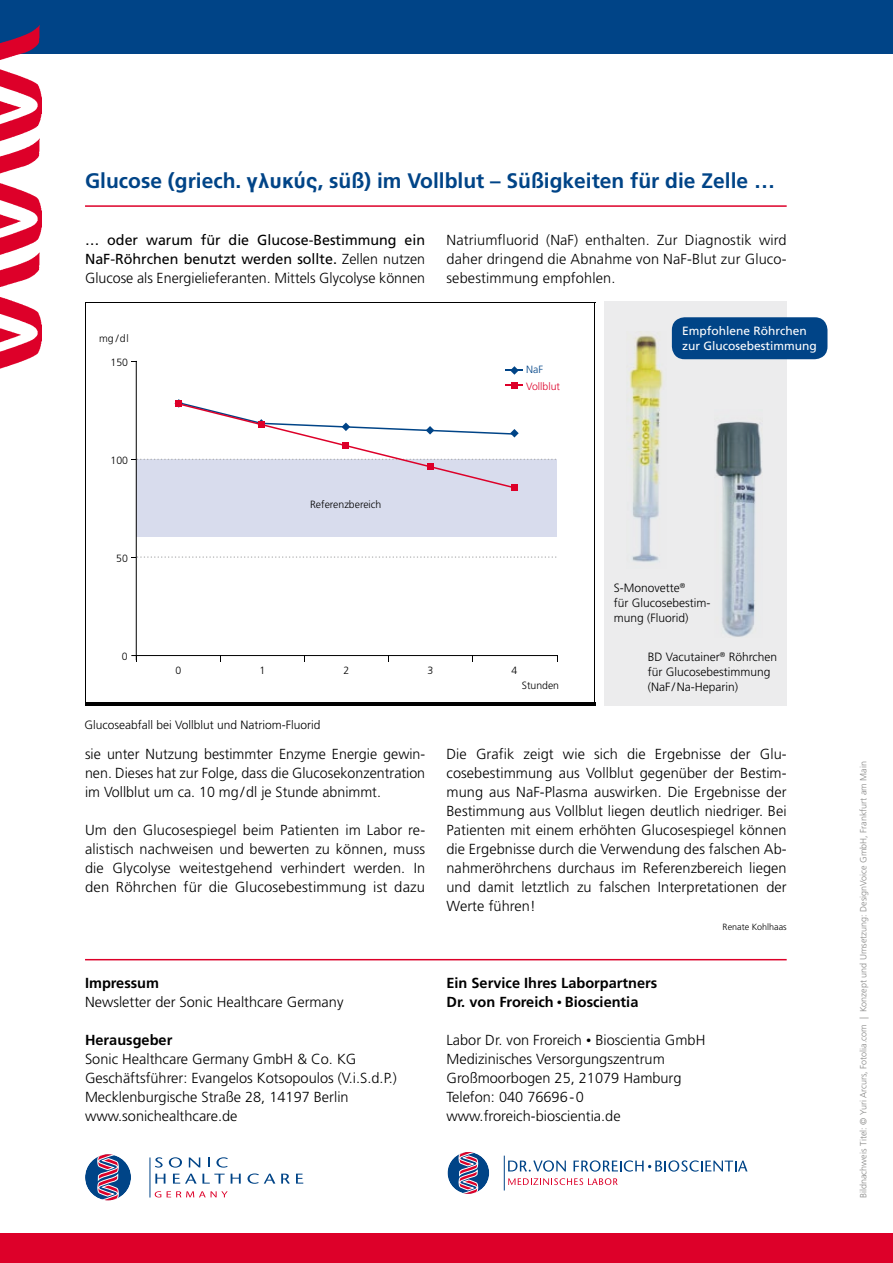
<style>
.page{position:relative;width:893px;height:1263px;background:#fff}
.page>*{position:absolute;margin:0;border:0;box-sizing:border-box;transform-origin:0 0}
.t1{font:700 21px "Frutiger";color:#004487}
.t2{font:300 14.55px/19px "Frutiger";color:#000;text-align:justify}
.t3{font:14.55px/19px "Frutiger";color:#000;text-align:justify}
.t4{font:700 14.55px/19px "Frutiger";color:#000}
.t5{font:300 12px/15px "Frutiger";color:#000}
.t6{font:12px/15px "Frutiger";color:#fff}
.t7{font:300 10.5px "Frutiger";color:#000}
.t8{font:300 10.5px "Frutiger";color:#dd0029}
.t9{font:300 10.5px "Frutiger";color:#004487}
.t10{font:300 9px "Frutiger";color:#878786}
.t11{font:300 9px "Frutiger";color:#000}
.s1{font-family:"Helvetica"}
.s2{font-weight:300}
.s3{font-size:10.5px}
</style>
<div class="page">
<div style="left:0;top:1233px;width:893px;height:30px;background:#dd0029"></div>
<hr style="left:85px;top:959px;width:702px;height:1px;background:#dd0029">
<hr style="left:150px;top:1157px;width:1px;height:40px;background:#004487">
<svg style="left:85px;top:1154px;width:46px;height:46px"></svg>
<svg style="left:155px;top:1157px;width:8px;height:10px"></svg>
<svg style="left:169px;top:1157px;width:13px;height:10px"></svg>
<svg style="left:189px;top:1157px;width:11px;height:10px"></svg>
<svg style="left:208px;top:1157px;width:2px;height:10px"></svg>
<svg style="left:216px;top:1157px;width:12px;height:10px"></svg>
<svg style="left:155px;top:1173px;width:10px;height:10px"></svg>
<svg style="left:173px;top:1173px;width:52px;height:10px"></svg>
<svg style="left:231px;top:1173px;width:10px;height:10px"></svg>
<svg style="left:247px;top:1173px;width:28px;height:11px"></svg>
<svg style="left:281px;top:1173px;width:9px;height:11px"></svg>
<svg style="left:296px;top:1173px;width:7px;height:10px"></svg>
<svg style="left:155px;top:1191px;width:6px;height:6px"></svg>
<svg style="left:167px;top:1191px;width:61px;height:6px"></svg>
<div style="left:0;top:0;width:893px;height:53px;background:#004487"></div>
<img style="left:0;top:25px;width:41px;height:344px">
<div style="left:604px;top:302px;width:183px;height:404px;background:#ececed"></div>
<hr style="left:504px;top:1155px;width:1px;height:35px;background:#004487">
<svg style="left:508px;top:1160px;width:58px;height:12px"></svg>
<svg style="left:574px;top:1160px;width:173px;height:12px"></svg>
<svg style="left:508px;top:1178px;width:110px;height:7px"></svg>
<svg style="left:447px;top:1152px;width:42px;height:42px"></svg>
<hr style="left:85px;top:205px;width:702px;height:2px;background:#dd0029">
<div style="left:136px;top:460px;width:421px;height:77px;background:#d8dced"></div>
<hr style="left:136px;top:361px;width:1px;height:299px;background:#000">
<svg style="left:131px;top:556px;width:426px;height:2px"></svg>
<hr style="left:131px;top:655px;width:426px;height:1px;background:#000">
<svg style="left:131px;top:399px;width:426px;height:91px"></svg>
<svg style="left:505px;top:366px;width:18px;height:9px"></svg>
<svg style="left:505px;top:382px;width:18px;height:6px"></svg>
<hr style="left:85px;top:703px;width:510px;height:3px;background:#000">
<hr style="left:85px;top:302px;width:1px;height:402px;background:#000">
<hr style="left:85px;top:302px;width:510px;height:1px;background:#000">
<hr style="left:595px;top:302px;width:1px;height:404px;background:#000">
<img style="left:715px;top:421px;width:47px;height:216px">
<img style="left:629px;top:335px;width:34px;height:227px">
<div style="left:672px;top:317px;width:155px;height:42px;background:#004487;border-radius:13px"></div>
<h1 class="t1" style="left:85px;top:169px;width:691px">Glucose (griech. <span class="s1">γλυκύς</span>‚ süß) im Vollblut – Süßigkeiten für die Zelle …</h1>
<p class="t3" style="left:85px;top:230px;width:342px">… oder warum für die Glucose-Bestimmung ein NaF-Röhrchen benutzt werden sollte. <span class="s2">Zellen nutzen Glucose als Energielieferanten. Mittels Glycolyse können</span></p>
<p class="t7" style="left:99px;top:332px;width:31px">mg /dl</p>
<p class="t7" style="left:111px;top:357px;width:19px">150</p>
<p class="t2" style="left:446px;top:230px;width:342px">Natriumfluorid (NaF) enthalten. Zur Diagnostik wird daher dringend die Abnahme von NaF-Blut zur Gluco&shy;sebestimmung empfohlen.</p>
<p class="t9" style="left:526px;top:364px;width:18px">NaF</p>
<p class="t8" style="left:526px;top:380px;width:35px">Vollblut</p>
<p class="t6" style="left:682px;top:323px;width:136px">Empfohlene Röhrchen zur Glucosebestimmung</p>
<p class="t7" style="left:111px;top:455px;width:19px">100</p>
<p class="t7" style="left:116px;top:553px;width:13px">50</p>
<p class="t7" style="left:310px;top:498px;width:73px">Referenzbereich</p>
<p class="t7" style="left:122px;top:651px;width:7px">0</p>
<p class="t7" style="left:175px;top:664px;width:7px">0</p>
<p class="t7" style="left:259px;top:664px;width:7px">1</p>
<p class="t7" style="left:343px;top:664px;width:7px">2</p>
<p class="t7" style="left:427px;top:664px;width:7px">3</p>
<p class="t7" style="left:512px;top:664px;width:7px">4</p>
<p class="t7" style="left:522px;top:679px;width:39px">Stunden</p>
<p class="t5" style="left:84px;top:717px;width:238px">Glucoseabfall bei Vollblut und Natriom-Fluorid</p>
<p class="t5" style="left:614px;top:580px;width:98px">S-Monovette<sup>®<br></sup>für Glucosebestim&shy;mung (Fluorid)</p>
<p class="t5" style="left:648px;top:650px;width:131px">BD Vacutainer<sup>®</sup> Röhrchen für Glucosebestimmung (NaF /Na-Heparin)</p>
<p class="t2" style="left:85px;top:745px;width:342px">sie unter Nutzung bestimmter Enzyme Energie gewin&shy;nen. Dieses hat zur Folge, dass die Glucosekonzentration im Vollblut um ca. 10 mg/dl je Stunde abnimmt.</p>
<p class="t2" style="left:85px;top:821px;width:342px">Um den Glucosespiegel beim Patienten im Labor re&shy;alistisch nachweisen und bewerten zu können, muss die Glycolyse weitestgehend verhindert werden. In den Röhrchen für die Glucosebestimmung ist dazu</p>
<p class="t4" style="left:85px;top:973px;width:76px">Impressum</p>
<p class="t2" style="left:85px;top:992px;width:260px">Newsletter der Sonic Healthcare Germany</p>
<p class="t4" style="left:85px;top:1030px;width:89px">Herausgeber</p>
<p class="t2" style="left:85px;top:1049px;width:313px;text-align:left">Sonic Healthcare Germany GmbH &amp; Co. KG Geschäftsführer: Evangelos Kotsopoulos (V.i.S.d.P.)<br>Mecklenburgische Straße 28, 14197 Berlin www.sonichealthcare.de</p>
<p class="t2" style="left:446px;top:745px;width:342px">Die Grafik zeigt wie sich die Ergebnisse der Glu&shy;cosebestimmung aus Vollblut gegenüber der Bestim&shy;mung aus NaF-Plasma auswirken. Die Ergebnisse der Bestimmung aus Vollblut liegen deutlich niedriger. Bei Patienten mit einem erhöhten Glucosespiegel können die Ergebnisse durch die Verwendung des falschen Ab&shy;nahmeröhrchens durchaus im Referenzbereich liegen und damit letztlich zu falschen Interpretationen der Werte führen!</p>
<p class="t11" style="left:723px;top:922px;width:66px">Renate Kohlhaas</p>
<p class="t4" style="left:446px;top:973px;width:212px">Ein Service Ihres Laborpartners<br>Dr. von Froreich <span class="s3">•</span> Bioscientia</p>
<p class="t2" style="left:446px;top:1030px;width:260px;text-align:left">Labor Dr. von Froreich <span class="s3">•</span> Bioscientia GmbH<br>Medizinisches Versorgungszentrum<br>Großmoorbogen 25, 21079 Hamburg<br>Telefon: 040 76696-0 www.froreich-bioscientia.de</p>
<p class="t10" style="left:858px;top:1198px;width:439px;rotate:-90deg">Bildnachweis Titel: © Yuri Arcurs, Fotolia.com | Konzept und Umsetzung: DesignVoice GmbH, Frankfurt am Main</p>
</div>
